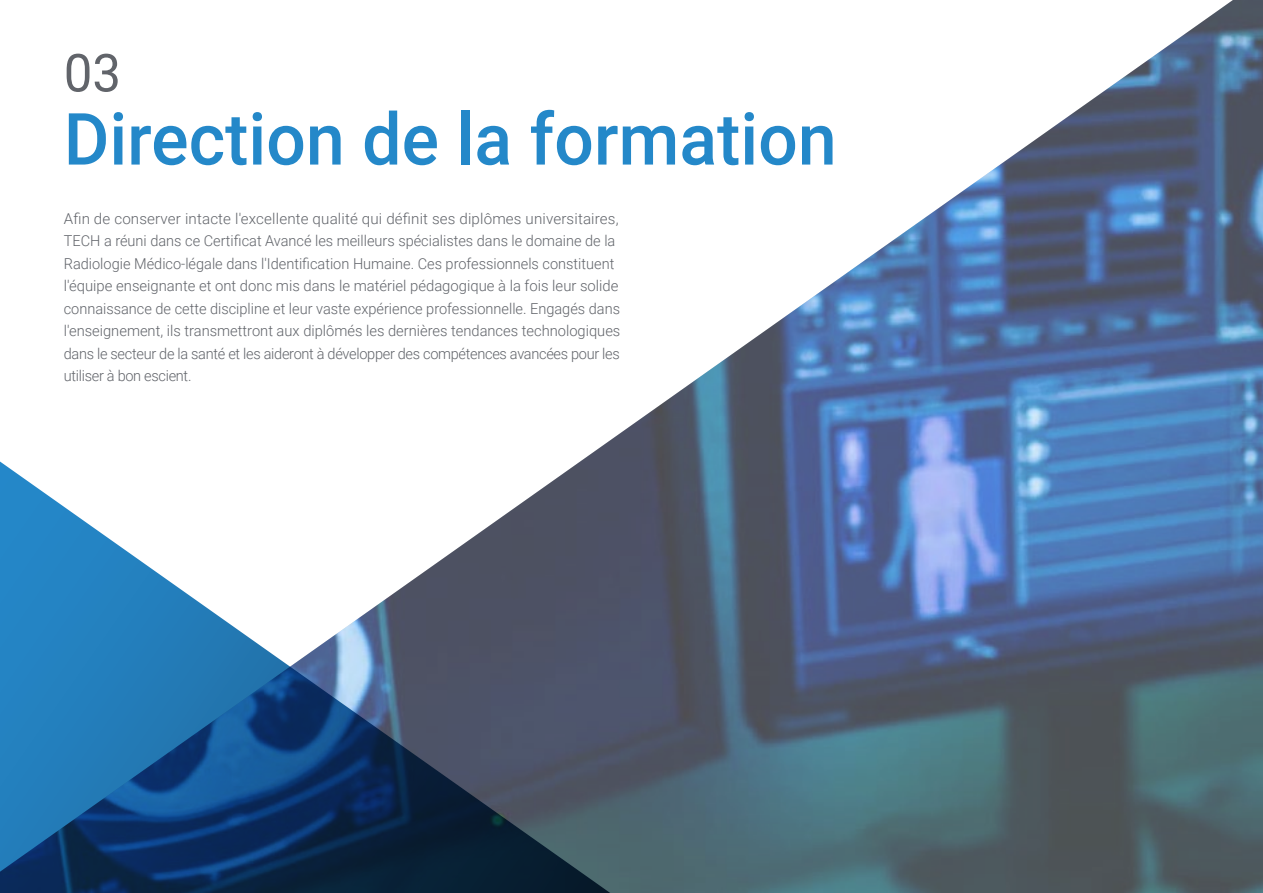
<style>
.page{position:relative;width:1263px;height:893px;background:#fff}
.page>*{position:absolute;margin:0;border:0;box-sizing:border-box;transform-origin:0 0}
.t1{font:500 72px "Roboto";color:#2488c9}
.t2{font:52.5px "Roboto";color:#61646a}
.t3{font:300 15px/22.5px "Roboto";color:#61646a}
</style>
<div class="page">
<img style="left:602px;top:0;width:661px;height:893px">
<svg style="left:0;top:446px;width:640px;height:447px"></svg>
<h2 class="t2" style="left:64px;top:36px;width:59px">03</h2>
<h1 class="t1" style="left:64px;top:89px;width:774px">Direction de la formation</h1>
<p class="t3" style="left:64px;top:207px;width:558px">Afin de conserver intacte l'excellente qualité qui définit ses diplômes universitaires, TECH a réuni dans ce Certificat Avancé les meilleurs spécialistes dans le domaine de la Radiologie Médico-légale dans l'Identification Humaine. Ces professionnels constituent l'équipe enseignante et ont donc mis dans le matériel pédagogique à la fois leur solide connaissance de cette discipline et leur vaste expérience professionnelle. Engagés dans l'enseignement, ils transmettront aux diplômés les dernières tendances technologiques dans le secteur de la santé et les aideront à développer des compétences avancées pour les utiliser à bon escient.</p>
</div>
